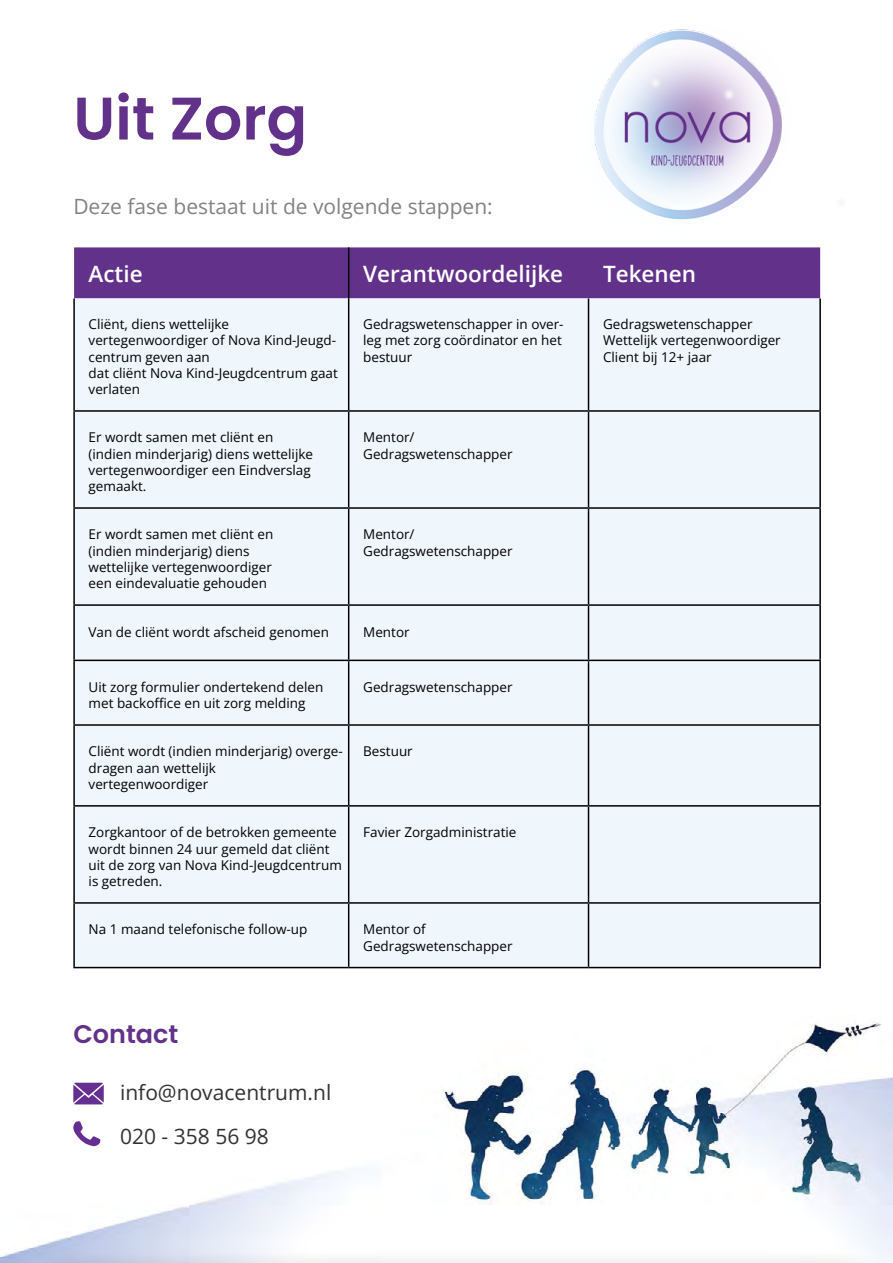
<style>
.page{position:relative;width:893px;height:1263px;background:#fff}
.page>*{position:absolute;margin:0;border:0;box-sizing:border-box;transform-origin:0 0}
.t1{font:600 60px "Poppins";color:#62328a}
.t2{font:600 25.5px "Poppins";color:#62328a}
.t3{font:600 22.5px "Open Sans";color:#fff}
.t4{font:21px "Open Sans";color:#828282}
.t5{font:21px "Open Sans";color:#323232}
.t6{font:13.5px/16.2px "Open Sans";color:#000}
</style>
<div class="page">
<img style="left:0;top:1021px;width:893px;height:242px">
<div style="left:74px;top:247px;width:746px;height:51px;background:#62328a"></div>
<div style="left:75px;top:298px;width:744px;height:669px;background:#eff6fc"></div>
<hr style="left:348px;top:247px;width:1px;height:51px;background:#000">
<hr style="left:73px;top:298px;width:2px;height:112px;background:#000">
<hr style="left:348px;top:298px;width:1px;height:112px;background:#000">
<hr style="left:588px;top:298px;width:1px;height:112px;background:#000">
<hr style="left:819px;top:298px;width:2px;height:112px;background:#000">
<hr style="left:73px;top:410px;width:276px;height:2px;background:#000">
<hr style="left:73px;top:412px;width:2px;height:95px;background:#000">
<hr style="left:349px;top:410px;width:239px;height:2px;background:#000">
<hr style="left:348px;top:412px;width:1px;height:95px;background:#000">
<hr style="left:588px;top:410px;width:233px;height:2px;background:#000">
<hr style="left:588px;top:412px;width:1px;height:95px;background:#000">
<hr style="left:819px;top:412px;width:2px;height:95px;background:#000">
<hr style="left:73px;top:507px;width:276px;height:2px;background:#000">
<hr style="left:73px;top:509px;width:2px;height:95px;background:#000">
<hr style="left:349px;top:507px;width:239px;height:2px;background:#000">
<hr style="left:348px;top:509px;width:1px;height:95px;background:#000">
<hr style="left:588px;top:507px;width:233px;height:2px;background:#000">
<hr style="left:588px;top:509px;width:1px;height:95px;background:#000">
<hr style="left:819px;top:509px;width:2px;height:95px;background:#000">
<hr style="left:73px;top:604px;width:276px;height:2px;background:#000">
<hr style="left:73px;top:606px;width:2px;height:54px;background:#000">
<hr style="left:349px;top:604px;width:239px;height:2px;background:#000">
<hr style="left:348px;top:606px;width:1px;height:54px;background:#000">
<hr style="left:588px;top:604px;width:233px;height:2px;background:#000">
<hr style="left:588px;top:606px;width:1px;height:54px;background:#000">
<hr style="left:819px;top:606px;width:2px;height:54px;background:#000">
<hr style="left:73px;top:660px;width:276px;height:1px;background:#000">
<hr style="left:73px;top:661px;width:2px;height:63px;background:#000">
<hr style="left:349px;top:660px;width:239px;height:1px;background:#000">
<hr style="left:348px;top:661px;width:1px;height:63px;background:#000">
<hr style="left:588px;top:660px;width:233px;height:1px;background:#000">
<hr style="left:588px;top:661px;width:1px;height:63px;background:#000">
<hr style="left:819px;top:661px;width:2px;height:63px;background:#000">
<hr style="left:73px;top:724px;width:276px;height:2px;background:#000">
<hr style="left:73px;top:726px;width:2px;height:79px;background:#000">
<hr style="left:349px;top:724px;width:239px;height:2px;background:#000">
<hr style="left:348px;top:726px;width:1px;height:79px;background:#000">
<hr style="left:588px;top:724px;width:233px;height:2px;background:#000">
<hr style="left:588px;top:726px;width:1px;height:79px;background:#000">
<hr style="left:819px;top:726px;width:2px;height:79px;background:#000">
<hr style="left:73px;top:805px;width:276px;height:2px;background:#000">
<hr style="left:73px;top:807px;width:2px;height:95px;background:#000">
<hr style="left:349px;top:805px;width:239px;height:2px;background:#000">
<hr style="left:348px;top:807px;width:1px;height:95px;background:#000">
<hr style="left:588px;top:805px;width:233px;height:2px;background:#000">
<hr style="left:588px;top:807px;width:1px;height:95px;background:#000">
<hr style="left:819px;top:807px;width:2px;height:95px;background:#000">
<hr style="left:73px;top:902px;width:276px;height:2px;background:#000">
<hr style="left:73px;top:904px;width:2px;height:63px;background:#000">
<hr style="left:349px;top:902px;width:239px;height:2px;background:#000">
<hr style="left:348px;top:904px;width:1px;height:63px;background:#000">
<hr style="left:588px;top:902px;width:233px;height:2px;background:#000">
<hr style="left:588px;top:904px;width:1px;height:63px;background:#000">
<hr style="left:819px;top:904px;width:2px;height:63px;background:#000">
<hr style="left:73px;top:967px;width:276px;height:1px;background:#000">
<hr style="left:349px;top:967px;width:239px;height:1px;background:#000">
<hr style="left:588px;top:967px;width:233px;height:1px;background:#000">
<img style="left:517px;top:29px;width:325px;height:250px">
<svg style="left:73px;top:1083px;width:31px;height:21px"></svg>
<svg style="left:73px;top:1121px;width:27px;height:25px"></svg>
<p class="t1" style="left:73px;top:84px;width:235px">Uit Zorg</p>
<p class="t4" style="left:73px;top:192px;width:421px">Deze fase bestaat uit de volgende stappen:</p>
<p class="t3" style="left:89px;top:258px;width:56px">Actie</p>
<p class="t3" style="left:363px;top:258px;width:202px">Verantwoordelijke</p>
<p class="t3" style="left:603px;top:258px;width:95px">Tekenen</p>
<p class="t6" style="left:89px;top:316px;width:142px">Cliënt, diens wettelijke</p>
<p class="t6" style="left:89px;top:332px;width:249px">vertegenwoordiger of Nova Kind-Jeugd&shy;centrum geven aan</p>
<p class="t6" style="left:89px;top:364px;width:251px">dat cliënt Nova Kind-Jeugdcentrum gaat verlaten</p>
<p class="t6" style="left:363px;top:316px;width:202px">Gedragswetenschapper in over&shy;leg met zorg coördinator en het bestuur</p>
<p class="t6" style="left:603px;top:316px;width:151px">Gedragswetenschapper</p>
<p class="t6" style="left:603px;top:332px;width:179px">Wettelijk vertegenwoordiger</p>
<p class="t6" style="left:603px;top:348px;width:110px">Client bij 12+ jaar</p>
<p class="t6" style="left:89px;top:429px;width:186px">Er wordt samen met cliënt en</p>
<p class="t6" style="left:89px;top:445px;width:226px">(indien minderjarig) diens wettelijke vertegenwoordiger een Eindverslag gemaakt.</p>
<p class="t6" style="left:89px;top:526px;width:186px">Er wordt samen met cliënt en</p>
<p class="t6" style="left:89px;top:542px;width:162px">(indien minderjarig) diens</p>
<p class="t6" style="left:89px;top:558px;width:185px">wettelijke vertegenwoordiger</p>
<p class="t6" style="left:89px;top:575px;width:180px">een eindevaluatie gehouden</p>
<p class="t6" style="left:363px;top:429px;width:53px">Mentor/</p>
<p class="t6" style="left:363px;top:445px;width:151px">Gedragswetenschapper</p>
<p class="t6" style="left:363px;top:526px;width:53px">Mentor/</p>
<p class="t6" style="left:363px;top:542px;width:151px">Gedragswetenschapper</p>
<p class="t6" style="left:89px;top:623px;width:242px">Van de cliënt wordt afscheid genomen</p>
<p class="t6" style="left:363px;top:623px;width:48px">Mentor</p>
<p class="t6" style="left:89px;top:678px;width:236px">Uit zorg formulier ondertekend delen met backoffice en uit zorg melding</p>
<p class="t6" style="left:363px;top:678px;width:151px">Gedragswetenschapper</p>
<p class="t6" style="left:89px;top:743px;width:256px">Cliënt wordt (indien minderjarig) overge&shy;dragen aan wettelijk</p>
<p class="t6" style="left:89px;top:775px;width:121px">vertegenwoordiger</p>
<p class="t6" style="left:363px;top:743px;width:51px">Bestuur</p>
<p class="t6" style="left:89px;top:824px;width:255px">Zorgkantoor of de betrokken gemeente wordt binnen 24 uur gemeld dat cliënt uit de zorg van Nova Kind-Jeugdcentrum is getreden.</p>
<p class="t6" style="left:363px;top:824px;width:155px">Favier Zorgadministratie</p>
<p class="t6" style="left:89px;top:921px;width:220px">Na 1 maand telefonische follow-up</p>
<p class="t6" style="left:363px;top:921px;width:64px">Mentor of</p>
<p class="t6" style="left:363px;top:937px;width:151px">Gedragswetenschapper</p>
<p class="t2" style="left:73px;top:1019px;width:107px">Contact</p>
<p class="t5" style="left:120px;top:1078px;width:213px">info@novacentrum.nl</p>
<p class="t5" style="left:120px;top:1122px;width:150px">020 - 358 56 98</p>
</div>
